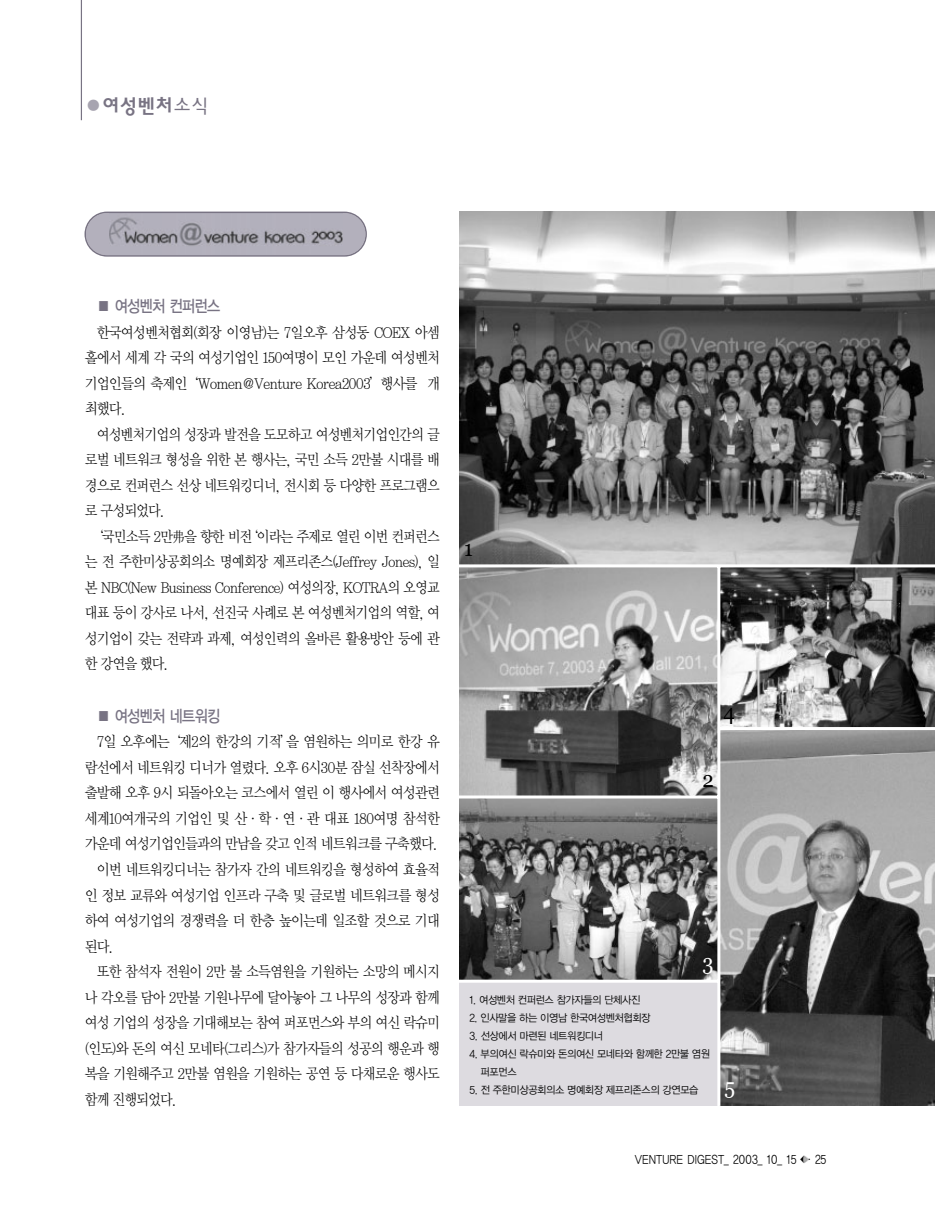
<style>
.page{position:relative;width:935px;height:1211px;background:#fff}
.page>*{position:absolute;margin:0;border:0;box-sizing:border-box;transform-origin:0 0}
.t1{font:22.5px "Georgia";color:#000;scale:.9 1}
.t2{font:22.5px "Georgia";color:#fff;scale:.9 1}
.t3{font:19.5px "YGO24 KS Cpc EUC H";color:#787383}
.t4{font:16.5px "YGO13";letter-spacing:-.135em;color:#787383;scale:.87 1}
.t5{font:15px "Y Mj O12";letter-spacing:-.115em;color:#000;scale:.9 1}
.t6{font:15px/25.5px "Y Mj O12";letter-spacing:-.115em;color:#000;text-align:justify;scale:.91 1}
.t7{font:12px "YGO12";letter-spacing:-.06em;color:#000;scale:.85 1}
.t8{font:10.5px/18px "YGO12";letter-spacing:-.11em;color:#000;scale:.95 1}
.s1{font-family:"YGO25 KS Cpc EUC H";font-size:18px;color:#a7a4b0}
.s2{font-family:"YGO22 KS Cpc EUC H"}
</style>
<div class="page">
<hr style="left:81px;top:0;width:1px;height:120px;background:#787383">
<div style="left:86px;top:213px;width:279px;height:42px;background:#b3b0bc;border-radius:21px"></div>
<img style="left:109px;top:217px;width:234px;height:29px">
<div style="left:84px;top:212px;width:283px;height:45px;border:2px solid #787383;border-radius:22px"></div>
<img style="left:720px;top:730px;width:214px;height:375px">
<div style="left:459px;top:982px;width:258px;height:124px;background:#dddbe0"></div>
<img style="left:459px;top:212px;width:475px;height:352px">
<img style="left:459px;top:567px;width:258px;height:228px">
<img style="left:459px;top:798px;width:258px;height:181px">
<img style="left:720px;top:567px;width:214px;height:160px">
<h2 class="t3" style="left:84px;top:97px;width:127px"><span class="s1">●</span>여성벤처<span class="s2">소식</span></h2>
<p class="t4" style="left:96px;top:298px;width:144px">■ 여성벤처 컨퍼런스</p>
<p class="t6" style="left:84px;top:320px;width:392px;text-indent:12px">한국여성벤처협회(회장 이영남)는 7일오후 삼성동 COEX 아셈 홀에서 세계 각 국의 여성기업인 150여명이 모인 가운데 여성벤처 기업인들의 축제인‘Women@Venture Korea2003’행사를 개 최했다.</p>
<p class="t5" style="left:96px;top:427px;width:383px">여성벤처기업의 성장과 발전을 도모하고 여성벤처기업인간의 글</p>
<p class="t5" style="left:84px;top:453px;width:397px">로벌 네트워크 형성을 위한 본 행사는, 국민 소득 2만불 시대를 배</p>
<p class="t5" style="left:84px;top:478px;width:397px">경으로 컨퍼런스 선상 네트워킹디너, 전시회 등 다양한 프로그램으</p>
<p class="t5" style="left:84px;top:504px;width:91px">로 구성되었다.</p>
<p class="t5" style="left:90px;top:529px;width:391px">‘국민소득 2만弗을 향한 비전‘이라는 주제로 열린 이번 컨퍼런스</p>
<p class="t5" style="left:84px;top:555px;width:397px">는 전 주한미상공회의소 명예회장 제프리존스(Jeffrey Jones), 일</p>
<p class="t5" style="left:84px;top:580px;width:397px">본 NBC(New Business Conference) 여성의장, KOTRA의 오영교</p>
<p class="t5" style="left:84px;top:606px;width:397px">대표 등이 강사로 나서, 선진국 사례로 본 여성벤처기업의 역할, 여</p>
<p class="t5" style="left:84px;top:631px;width:397px">성기업이 갖는 전략과 과제, 여성인력의 올바른 활용방안 등에 관</p>
<p class="t5" style="left:84px;top:657px;width:95px">한 강연을 했다.</p>
<p class="t4" style="left:96px;top:708px;width:144px">■ 여성벤처 네트워킹</p>
<p class="t6" style="left:96px;top:730px;width:379px">7일 오후에는‘제2의 한강의 기적’을 염원하는 의미로 한강 유</p>
<p class="t6" style="left:84px;top:755px;width:392px">람선에서 네트워킹 디너가 열렸다. 오후 6시30분 잠실 선착장에서</p>
<p class="t6" style="left:84px;top:781px;width:392px">출발해 오후 9시 되돌아오는 코스에서 열린 이 행사에서 여성관련</p>
<p class="t6" style="left:84px;top:806px;width:392px">세계10여개국의 기업인 및 산∙학∙연∙관 대표 180여명 참석한</p>
<p class="t6" style="left:84px;top:832px;width:390px">가운데 여성기업인들과의 만남을 갖고 인적 네트워크를 구축했다.</p>
<p class="t6" style="left:96px;top:857px;width:379px">이번 네트워킹디너는 참가자 간의 네트워킹을 형성하여 효율적</p>
<p class="t6" style="left:84px;top:883px;width:392px">인 정보 교류와 여성기업 인프라 구축 및 글로벌 네트워크를 형성</p>
<p class="t6" style="left:84px;top:908px;width:392px">하여 여성기업의 경쟁력을 더 한층 높이는데 일조할 것으로 기대</p>
<p class="t6" style="left:84px;top:934px;width:34px">된다.</p>
<p class="t5" style="left:96px;top:964px;width:383px">또한 참석자 전원이 2만 불 소득염원을 기원하는 소망의 메시지</p>
<p class="t5" style="left:84px;top:990px;width:397px">나 각오를 담아 2만불 기원나무에 달아놓아 그 나무의 성장과 함께</p>
<p class="t5" style="left:84px;top:1015px;width:397px">여성 기업의 성장을 기대해보는 참여 퍼포먼스와 부의 여신 락슈미</p>
<p class="t5" style="left:84px;top:1041px;width:397px">(인도)와 돈의 여신 모네타(그리스)가 참가자들의 성공의 행운과 행</p>
<p class="t5" style="left:84px;top:1066px;width:397px">복을 기원해주고 2만불 염원을 기원하는 공연 등 다채로운 행사도</p>
<p class="t5" style="left:84px;top:1092px;width:104px">함께 진행되었다.</p>
<h1 class="t1" style="left:464px;top:539px;width:11px">1</h1>
<h1 class="t1" style="left:723px;top:702px;width:14px">4</h1>
<h1 class="t1" style="left:702px;top:770px;width:14px">2</h1>
<h1 class="t2" style="left:702px;top:953px;width:14px">3</h1>
<p class="t8" style="left:469px;top:991px;width:182px">1. 여성벤처 컨퍼런스 참가자들의 단체사진</p>
<p class="t8" style="left:469px;top:1009px;width:193px">2. 인사말을 하는 이영남 한국여성벤처협회장</p>
<p class="t8" style="left:469px;top:1027px;width:143px">3. 선상에서 마련된 네트워킹디너</p>
<p class="t8" style="left:480px;top:1045px;width:244px;text-indent:-11px">4. 부의여신 락슈미와 돈의여신 모네타와 함께한 2만불 염원 퍼포먼스</p>
<p class="t8" style="left:469px;top:1081px;width:243px">5. 전 주한미상공회의소 명예회장 제프리존스의 강연모습</p>
<h1 class="t2" style="left:724px;top:1077px;width:13px">5</h1>
<p class="t7" style="left:634px;top:1153px;width:193px">VENTURE DIGEST_ 2003_ 10_ 15</p>
<p class="t7" style="left:814px;top:1153px;width:16px">25</p>
</div>
